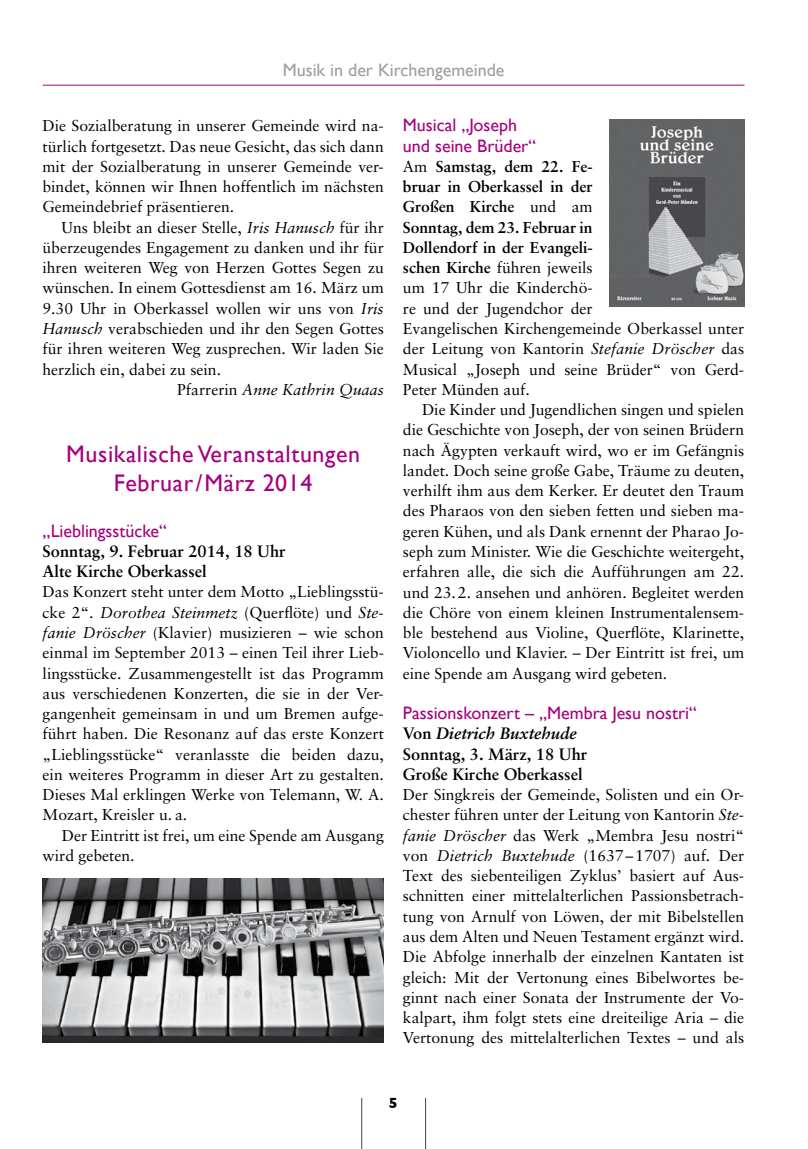
<style>
.page{position:relative;width:808px;height:1149px;background:#fff}
.page>*{position:absolute;margin:0;border:0;box-sizing:border-box;transform-origin:0 0}
.t1{font:24px/28.5px "Gill Sans";letter-spacing:.025em;color:#a5027d;text-align:center}
.t2{font:18px/20.2px "Gill Sans";color:#a5027d}
.t3{font:18px "Gill Sans";color:#9c9e9f}
.t4{font:700 16.5px/20.2px "Sabon";color:#000}
.t5{font:15.75px/20.2px "Sabon";color:#000;text-align:justify}
.t6{font:italic 15.75px "Sabon";color:#000}
.t7{font:700 15px "Gill Sans";color:#000}
.s1{font-style:italic}
.s2{font-style:normal}
.s3{font-weight:700}
</style>
<div class="page">
<hr style="left:361px;top:1097px;width:1px;height:51px;background:#000">
<hr style="left:425px;top:1097px;width:1px;height:51px;background:#000">
<hr style="left:43px;top:85px;width:701px;height:1px;background:#a5027d">
<img style="left:43px;top:878px;width:341px;height:164px">
<img style="left:610px;top:119px;width:135px;height:187px">
<p class="t3" style="left:283px;top:60px;width:223px">Musik in der Kirchengemeinde</p>
<p class="t5" style="left:43px;top:115px;width:343px">Die Sozialberatung in unserer Gemeinde wird na&shy;türlich fortgesetzt. Das neue Gesicht, das sich dann mit der Sozialberatung in unserer Gemeinde ver&shy;bindet, können wir Ihnen hoffentlich im nächsten Gemeindebrief präsentieren.</p>
<p class="t5" style="left:62px;top:217px;width:324px">Uns bleibt an dieser Stelle, <span class="s1">Iris Hanusch</span> für ihr</p>
<p class="t5" style="left:43px;top:237px;width:343px">überzeugendes Engagement zu danken und ihr für</p>
<p class="t5" style="left:43px;top:257px;width:343px">ihren weiteren Weg von Herzen Gottes Segen zu</p>
<p class="t5" style="left:43px;top:277px;width:343px">wünschen. In einem Gottesdienst am 16. März um</p>
<p class="t5" style="left:43px;top:298px;width:343px">9.30 Uhr in Oberkassel wollen wir uns von <span class="s1">Iris</span></p>
<p class="t5" style="left:43px;top:318px;width:343px"><span class="s1">Hanusch</span> verabschieden und ihr den Segen Gottes</p>
<p class="t5" style="left:43px;top:338px;width:343px">für ihren weiteren Weg zusprechen. Wir laden Sie</p>
<p class="t5" style="left:43px;top:358px;width:180px">herzlich ein, dabei zu sein.</p>
<p class="t6" style="left:177px;top:380px;width:208px"><span class="s2">Pfarrerin</span> Anne Kathrin Quaas</p>
<h1 class="t1" style="left:66px;top:439px;width:295px">Musikalische Veranstaltungen<br>Februar/März 2014</h1>
<p class="t2" style="left:43px;top:520px;width:126px">„Lieblingsstücke“</p>
<p class="t4" style="left:43px;top:540px;width:245px">Sonntag, 9. Februar 2014, 18 Uhr<br>Alte Kirche Oberkassel</p>
<p class="t5" style="left:43px;top:581px;width:343px">Das Konzert steht unter dem Motto „Lieblingsstü&shy;cke 2“. <span class="s1">Dorothea Steinmetz</span> (Querflöte) und <span class="s1">Ste&shy;fanie Dröscher</span> (Klavier) musizieren – wie schon einmal im September 2013 – einen Teil ihrer Lieb&shy;lingsstücke. Zusammengestellt ist das Programm aus verschiedenen Konzerten, die sie in der Ver&shy;gangenheit gemeinsam in und um Bremen aufge&shy;führt haben. Die Resonanz auf das erste Konzert „Lieblingsstücke“ veranlasste die beiden dazu, ein weiteres Programm in dieser Art zu gestalten.<br>Dieses Mal erklingen Werke von Telemann, W. A.<br>Mozart, Kreisler u. a.</p>
<p class="t5" style="left:43px;top:824px;width:343px;text-indent:19px">Der Eintritt ist frei, um eine Spende am Ausgang wird gebeten.</p>
<p class="t2" style="left:403px;top:115px;width:135px">Musical „Joseph und seine Brüder“</p>
<p class="t5" style="left:403px;top:156px;width:343px;text-align:left">Am <span class="s3">Samstag, dem 22. Fe-<br>bruar in Oberkassel in der<br>Großen Kirche</span> und am<br><span class="s3">Sonntag, dem 23. Februar in<br>Dollendorf in der Evangeli-<br>schen Kirche</span> führen jeweils<br>um 17 Uhr die Kinderchö-<br>re und der Jugendchor der<br>Evangelischen Kirchengemeinde Oberkassel unter der Leitung von Kantorin <span class="s1">Stefanie Dröscher</span> das<br>Musical „Joseph und seine Brüder“ von Gerd-<br>Peter Münden auf.</p>
<p class="t5" style="left:403px;top:399px;width:343px;text-indent:19px">Die Kinder und Jugendlichen singen und spielen die Geschichte von Joseph, der von seinen Brüdern nach Ägypten verkauft wird, wo er im Gefängnis landet. Doch seine große Gabe, Träume zu deuten, verhilft ihm aus dem Kerker. Er deutet den Traum des Pharaos von den sieben fetten und sieben ma&shy;geren Kühen, und als Dank ernennt der Pharao Jo&shy;seph zum Minister. Wie die Geschichte weitergeht, erfahren alle, die sich die Aufführungen am 22. und 23.2. ansehen und anhören. Begleitet werden die Chöre von einem kleinen Instrumentalensem&shy;ble bestehend aus Violine, Querflöte, Klarinette, Violoncello und Klavier. – Der Eintritt ist frei, um eine Spende am Ausgang wird gebeten.</p>
<p class="t2" style="left:403px;top:702px;width:295px">Passionskonzert – „Membra Jesu nostri“</p>
<p class="t4" style="left:403px;top:722px;width:186px">Von <span class="s1">Dietrich Buxtehude<br></span>Sonntag, 3. März, 18 Uhr<br>Große Kirche Oberkassel</p>
<p class="t5" style="left:403px;top:784px;width:343px">Der Singkreis der Gemeinde, Solisten und ein Or&shy;chester führen unter der Leitung von Kantorin <span class="s1">Ste&shy;fanie Dröscher</span> das Werk „Membra Jesu nostri“ von <span class="s1">Dietrich Buxtehude</span> (1637–1707) auf. Der Text des siebenteiligen Zyklus’ basiert auf Aus&shy;schnitten einer mittelalterlichen Passionsbetrach&shy;tung von Arnulf von Löwen, der mit Bibelstellen aus dem Alten und Neuen Testament ergänzt wird.<br>Die Abfolge innerhalb der einzelnen Kantaten ist gleich: Mit der Vertonung eines Bibelwortes be&shy;ginnt nach einer Sonata der Instrumente der Vo&shy;kalpart, ihm folgt stets eine dreiteilige Aria – die Vertonung des mittelalterlichen Textes – und als</p>
<p class="t7" style="left:389px;top:1093px;width:10px">5</p>
</div>
